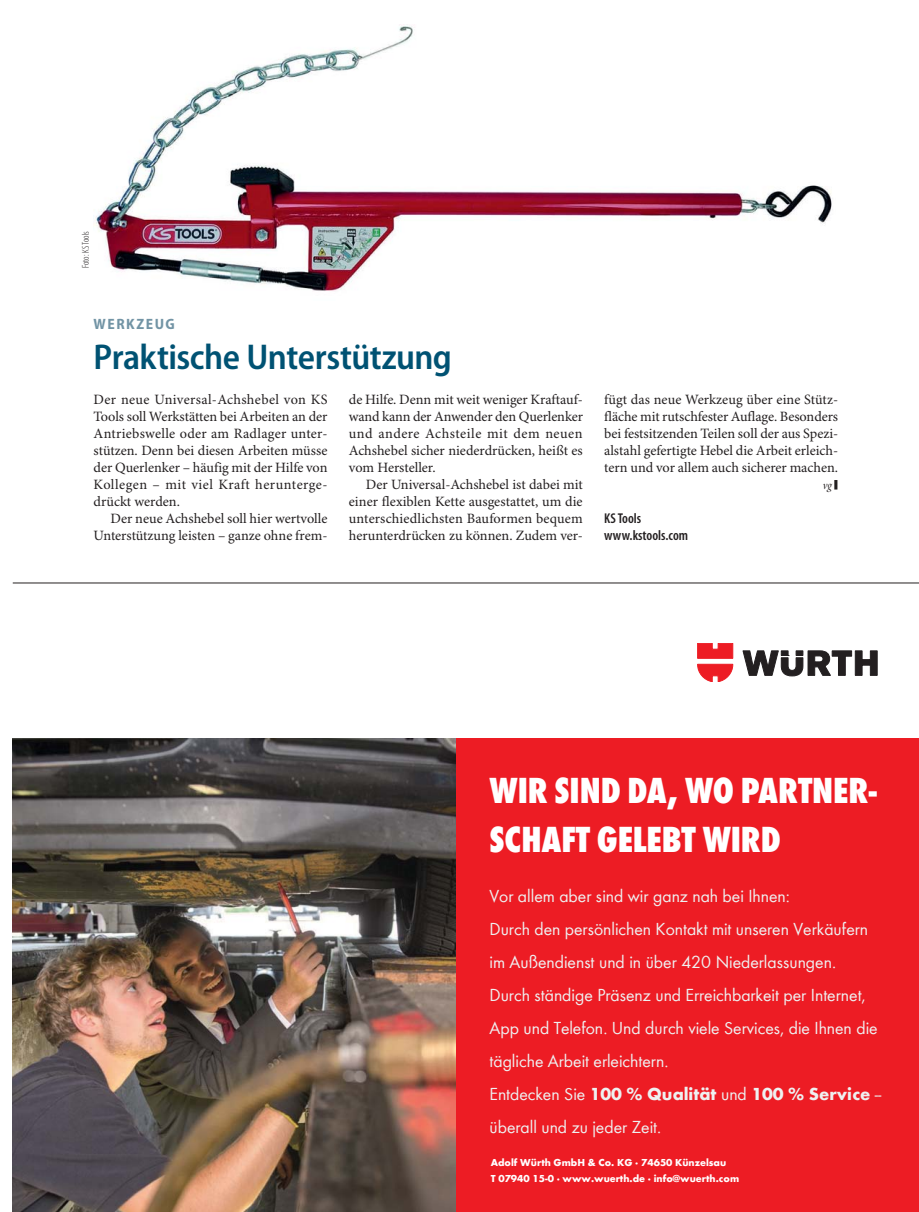
<style>
.page{position:relative;width:919px;height:1212px;background:#fff}
.page>*{position:absolute;margin:0;border:0;box-sizing:border-box;transform-origin:0 0}
.t1{font:800 condensed 37.5px/49.5px "Wuerth";letter-spacing:-.005em;color:#fff}
.t2{font:600 semi-condensed 36px "Myriad Pro";letter-spacing:-.015em;color:#005273}
.t3{font:32.7px "Minion Pro";color:#231f20;scale:.33 1}
.t4{font:18px/33px "Wuerth";color:#eff0f0}
.t5{font:700 semi-condensed 15px "Myriad Pro";letter-spacing:.1em;color:#7294a5}
.t6{font:14.25px/17px "Minion Pro";color:#231f20;text-align:justify}
.t7{font:600 condensed 14.25px/17px "Myriad Pro";color:#231f20}
.t8{font:12px "Minion Pro Medium Cn It Disp";color:#231f20}
.t9{font:700 10.5px/16.4px "Wuerth";color:#fff}
.t10{font:300 condensed 9.75px "Myriad Pro";color:#231f20}
.s1{font-weight:700}
</style>
<div class="page">
<img style="left:93px;top:26px;width:739px;height:265px">
<hr style="left:13px;top:583px;width:905px;height:1px;background:#231f20">
<div style="left:446px;top:738px;width:472px;height:474px;background:#ed1c24"></div>
<img style="left:13px;top:738px;width:443px;height:474px">
<svg style="left:743px;top:651px;width:134px;height:25px"></svg>
<svg style="left:697px;top:643px;width:35px;height:39px"></svg>
<p class="t10" style="left:80px;top:268px;width:38px;rotate:-90deg">Foto: KS Tools</p>
<p class="t5" style="left:94px;top:315px;width:83px">WERKZEUG</p>
<h2 class="t2" style="left:94px;top:343px;width:360px">Praktische Unterstützung</h2>
<p class="t6" style="left:94px;top:392px;width:235px">Der neue Universal-Achshebel von KS Tools soll Werkstätten bei Arbeiten an der Antriebswelle oder am Radlager unter&shy;stützen. Denn bei diesen Arbeiten müsse der Querlenker – häufig mit der Hilfe von Kollegen – mit viel Kraft herunterge&shy;drückt werden.</p>
<p class="t6" style="left:94px;top:511px;width:235px;text-align:right">Der neue Achshebel soll hier wertvolle<br>Unterstützung leisten – ganze ohne frem-</p>
<p class="t6" style="left:349px;top:392px;width:235px">de Hilfe. Denn mit weit weniger Kraftauf&shy;wand kann der Anwender den Querlenker und andere Achsteile mit dem neuen Achshebel sicher niederdrücken, heißt es vom Hersteller.</p>
<p class="t6" style="left:349px;top:477px;width:235px;text-indent:17px">Der Universal-Achshebel ist dabei mit einer flexiblen Kette ausgestattet, um die unterschiedlichsten Bauformen bequem herunterdrücken zu können. Zudem ver-</p>
<p class="t6" style="left:604px;top:392px;width:235px">fügt das neue Werkzeug über eine Stütz&shy;fläche mit rutschfester Auflage. Besonders bei festsitzenden Teilen soll der aus Spezi&shy;alstahl gefertigte Hebel die Arbeit erleich&shy;tern und vor allem auch sicherer machen.</p>
<p class="t8" style="left:822px;top:478px;width:10px">vg</p>
<h3 class="t3" style="left:833px;top:469px;width:15px">■</h3>
<p class="t7" style="left:604px;top:510px;width:86px">KS Tools www.kstools.com</p>
<h1 class="t1" style="left:489px;top:763px;width:388px">WIR SIND DA, WO PARTNER-<br>SCHAFT GELEBT WIRD</h1>
<p class="t4" style="left:489px;top:879px;width:393px">Vor allem aber sind wir ganz nah bei Ihnen:<br>Durch den persönlichen Kontakt mit unseren Verkäufern im Außendienst und in über 420 Niederlassungen.<br>Durch ständige Präsenz und Erreichbarkeit per Internet, App und Telefon. Und durch viele Services, die Ihnen die tägliche Arbeit erleichtern.<br>Entdecken Sie <span class="s1">100 % Qualität</span> und <span class="s1">100 % Service</span> -- überall und zu jeder Zeit.</p>
<p class="t9" style="left:490px;top:1154px;width:250px">Adolf Würth GmbH &amp; Co. KG · 74650 Künzelsau<br>T 07940 15-0 · www.wuerth.de · info@wuerth.com</p>
</div>
